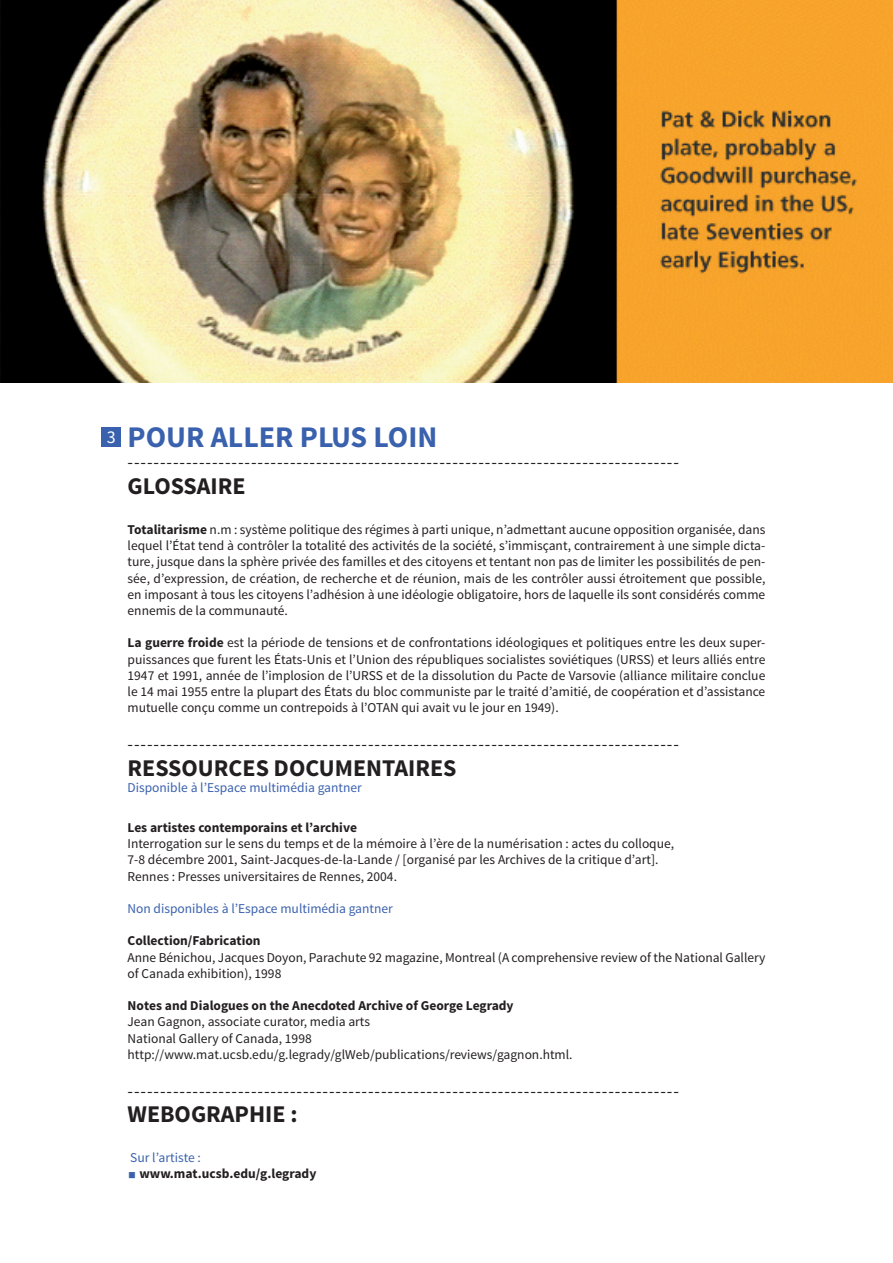
<style>
.page{position:relative;width:893px;height:1263px;background:#fff}
.page>*{position:absolute;margin:0;border:0;box-sizing:border-box;transform-origin:0 0}
.t1{font:700 30px "Source Sans Pro";color:#3a61ad}
.t2{font:700 24px "Source Sans Pro";color:#231f20}
.t3{font:18px "Source Sans Pro";color:#231f20}
.t4{font:18px "Source Sans Pro";color:#fff}
.t5{font:13.5px/16.2px "Source Sans Pro";color:#231f20}
.t6{font:700 13.5px "Source Sans Pro";color:#231f20}
.t7{font:13.5px "Source Sans Pro";color:#3a61ad}
.s1{font-weight:700}
.s2{font-weight:400;font-size:30px;color:#3a61ad}
</style>
<div class="page">
<img style="left:0;top:0;width:893px;height:383px">
<div style="left:102px;top:427px;width:19px;height:20px;background:#3a61ad"></div>
<h3 class="t4" style="left:107px;top:426px;width:10px">3</h3>
<h1 class="t1" style="left:128px;top:417px;width:311px">pour aller plus loin</h1>
<h3 class="t3" style="left:128px;top:451px;width:553px">-------------------------------------------------------------------------------------</h3>
<h2 class="t2" style="left:128px;top:470px;width:120px">glossaire</h2>
<p class="t5" style="left:128px;top:522px;width:639px;text-align:justify"><span class="s1">Totalitarisme</span> n.m : système politique des régimes à parti unique, n’admettant aucune opposition organisée, dans lequel l’État tend à contrôler la totalité des activités de la société, s’immisçant, contrairement à une simple dicta&shy;ture, jusque dans la sphère privée des familles et des citoyens et tentant non pas de limiter les possibilités de pen&shy;sée, d’expression, de création, de recherche et de réunion, mais de les contrôler aussi étroitement que possible, en imposant à tous les citoyens l’adhésion à une idéologie obligatoire, hors de laquelle ils sont considérés comme ennemis de la communauté.</p>
<p class="t5" style="left:128px;top:635px;width:639px;text-align:justify"><span class="s1">La guerre froide</span> est la période de tensions et de confrontations idéologiques et politiques entre les deux super&shy;puissances que furent les États-Unis et l’Union des républiques socialistes soviétiques (URSS) et leurs alliés entre 1947 et 1991, année de l’implosion de l’URSS et de la dissolution du Pacte de Varsovie (alliance militaire conclue le 14 mai 1955 entre la plupart des États du bloc communiste par le traité d’amitié, de coopération et d’assistance mutuelle conçu comme un contrepoids à l’OTAN qui avait vu le jour en 1949).</p>
<h3 class="t3" style="left:128px;top:733px;width:553px">-------------------------------------------------------------------------------------</h3>
<h2 class="t2" style="left:128px;top:752px;width:330px">Ressources documentaires</h2>
<p class="t7" style="left:128px;top:779px;width:236px">Disponible à l’Espace multimédia gantner</p>
<p class="t6" style="left:128px;top:819px;width:231px">Les artistes contemporains et l’archive</p>
<p class="t5" style="left:128px;top:836px;width:548px">Interrogation sur le sens du temps et de la mémoire à l’ère de la numérisation : actes du colloque,<br>7-8 décembre 2001, Saint-Jacques-de-la-Lande / [organisé par les Archives de la critique d’art].<br>Rennes : Presses universitaires de Rennes, 2004.</p>
<p class="t7" style="left:128px;top:900px;width:267px">Non disponibles à l’Espace multimédia gantner</p>
<p class="t6" style="left:128px;top:932px;width:135px">Collection/Fabrication</p>
<p class="t5" style="left:128px;top:949px;width:639px">Anne Bénichou, Jacques Doyon, Parachute 92 magazine, Montreal (A comprehensive review of the National Gallery of Canada exhibition), 1998</p>
<p class="t6" style="left:128px;top:997px;width:388px">Notes and Dialogues on the Anecdoted Archive of George Legrady</p>
<p class="t5" style="left:128px;top:1014px;width:447px">Jean Gagnon, associate curator, media arts<br>National Gallery of Canada, 1998 http://www.mat.ucsb.edu/g.legrady/glWeb/publications/reviews/gagnon.html.</p>
<h3 class="t3" style="left:128px;top:1079px;width:553px">-------------------------------------------------------------------------------------</h3>
<h2 class="t2" style="left:128px;top:1099px;width:172px">Webographie :</h2>
<p class="t7" style="left:130px;top:1149px;width:72px">Sur l’artiste :</p>
<p class="t6" style="left:128px;top:1165px;width:190px"><span class="s2">■</span> www.mat.ucsb.edu/g.legrady</p>
</div>
